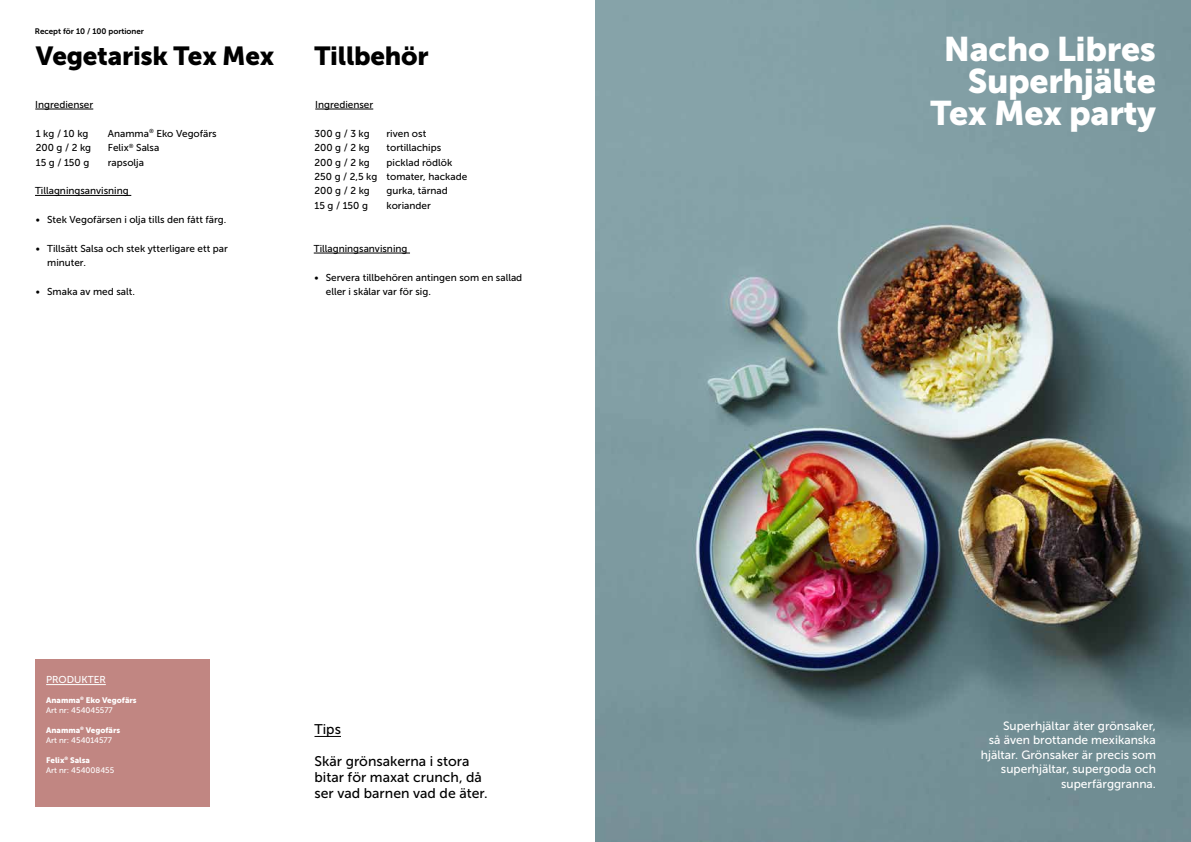
<style>
.page{position:relative;width:1191px;height:842px;background:#fff}
.page>*{position:absolute;margin:0;border:0;box-sizing:border-box;transform-origin:0 0}
.t1{font:34px/32px "Museo Sans 900";letter-spacing:-.01em;color:#fff;text-align:right}
.t2{font:26px "Museo Sans 900";letter-spacing:-.01em;color:#000}
.t3{font:14px/16px "Museo Sans 500";color:#000}
.t4{font:12px/14.4px "Museo Sans 500";color:#fff;text-align:right}
.t5{font:10px/14.4px "Museo Sans 500";color:#000}
.t6{font:10px "Museo Sans 500";color:#fff}
.t7{font:8px "Museo Sans 500";color:#fff}
.t8{font:8px "Museo Sans 900";color:#fff}
.t9{font:8px "Museo Sans 700";color:#000}
</style>
<div class="page">
<div style="left:36px;top:660px;width:174px;height:147px;background:#c18682"></div>
<img style="left:595px;top:0;width:596px;height:842px">
<hr style="left:35px;top:195px;width:96px;height:1px;background:#000">
<hr style="left:314px;top:253px;width:96px;height:1px;background:#000">
<svg style="left:314px;top:736px;width:27px;height:1px"></svg>
<hr style="left:46px;top:684px;width:60px;height:1px;background:#fff">
<hr style="left:35px;top:109px;width:58px;height:1px;background:#000">
<hr style="left:315px;top:109px;width:58px;height:1px;background:#000">
<p class="t9" style="left:35px;top:27px;width:111px">Recept för 10 / 100 portioner</p>
<h2 class="t2" style="left:36px;top:41px;width:240px">Vegetarisk Tex Mex</h2>
<h2 class="t2" style="left:314px;top:41px;width:116px">Tillbehör</h2>
<p class="t5" style="left:35px;top:97px;width:59px">Ingredienser</p>
<p class="t5" style="left:315px;top:97px;width:59px">Ingredienser</p>
<p class="t5" style="left:36px;top:126px;width:54px">1 kg / 10 kg</p>
<p class="t5" style="left:108px;top:126px;width:110px">Anamma<sup>®</sup> Eko Vegofärs</p>
<p class="t5" style="left:36px;top:141px;width:57px">200 g / 2 kg</p>
<p class="t5" style="left:108px;top:141px;width:53px">Felix<sup>®</sup> Salsa</p>
<p class="t5" style="left:36px;top:155px;width:55px">15 g / 150 g</p>
<p class="t5" style="left:108px;top:155px;width:38px">rapsolja</p>
<p class="t5" style="left:35px;top:184px;width:95px">Tillagningsanvisning</p>
<p class="t5" style="left:36px;top:213px;width:192px">• Stek Vegofärsen i olja tills den fått färg.</p>
<p class="t5" style="left:47px;top:241px;width:182px;text-indent:-11px">• Tillsätt Salsa och stek ytterligare ett par minuter.</p>
<p class="t5" style="left:36px;top:285px;width:100px">• Smaka av med salt.</p>
<p class="t5" style="left:314px;top:126px;width:57px">300 g / 3 kg</p>
<p class="t5" style="left:386px;top:126px;width:41px">riven ost</p>
<p class="t5" style="left:314px;top:141px;width:57px">200 g / 2 kg</p>
<p class="t5" style="left:386px;top:141px;width:56px">tortillachips</p>
<p class="t5" style="left:314px;top:155px;width:57px">200 g / 2 kg</p>
<p class="t5" style="left:314px;top:155px;width:154px;text-indent:72px">picklad rödlök<br>250 g / 2,5 kg tomater, hackade<br>200 g / 2 kg</p>
<p class="t5" style="left:386px;top:184px;width:63px">gurka, tärnad</p>
<p class="t5" style="left:314px;top:198px;width:55px">15 g / 150 g</p>
<p class="t5" style="left:386px;top:198px;width:46px">koriander</p>
<p class="t5" style="left:314px;top:241px;width:95px">Tillagningsanvisning</p>
<p class="t5" style="left:326px;top:270px;width:198px;text-indent:-11px">• Servera tillbehören antingen som en sallad eller i skålar var för sig.</p>
<p class="t6" style="left:46px;top:674px;width:61px">PRODUKTER</p>
<p class="t8" style="left:46px;top:695px;width:92px">Anamma<sup>®</sup> Eko Vegofärs</p>
<p class="t7" style="left:46px;top:705px;width:68px">Art nr: 454045577</p>
<p class="t8" style="left:46px;top:725px;width:76px">Anamma<sup>®</sup> Vegofärs</p>
<p class="t7" style="left:46px;top:735px;width:67px">Art nr: 454014577</p>
<p class="t8" style="left:46px;top:755px;width:45px">Felix<sup>®</sup> Salsa</p>
<p class="t7" style="left:46px;top:765px;width:70px">Art nr: 454008455</p>
<h3 class="t3" style="left:314px;top:722px;width:28px">Tips</h3>
<h3 class="t3" style="left:314px;top:754px;width:175px">Skär grönsakerna i stora bitar för maxat crunch, då ser vad barnen vad de äter.</h3>
<h1 class="t1" style="left:930px;top:33px;width:227px">Nacho Libres<br>Superhjälte<br>Tex Mex party</h1>
<p class="t4" style="left:980px;top:719px;width:177px">Superhjältar äter grönsaker,<br>så även brottande mexikanska hjältar. Grönsaker är precis som superhjältar, supergoda och superfärggranna.</p>
</div>
